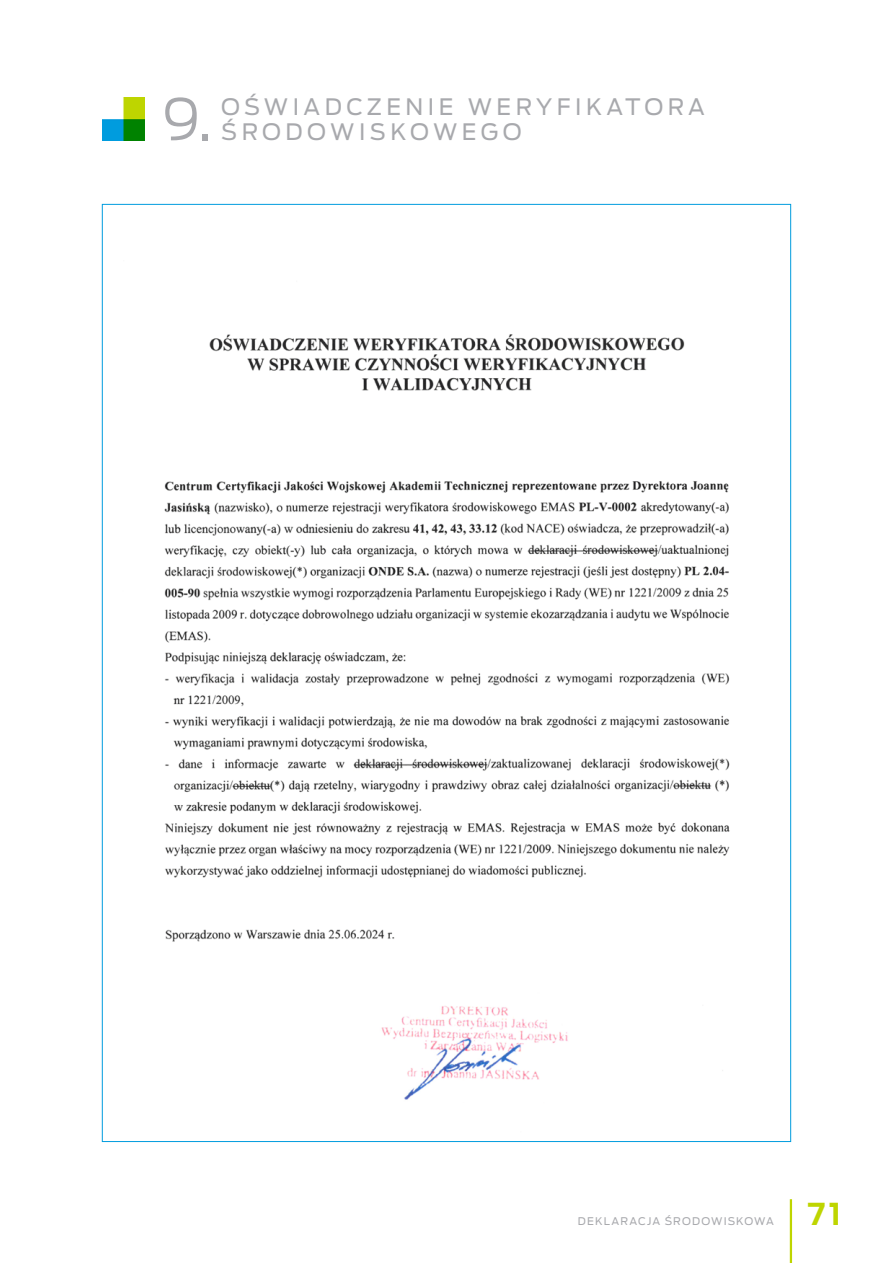
<style>
.page{position:relative;width:893px;height:1263px;background:#fff}
.page>*{position:absolute;margin:0;border:0;box-sizing:border-box;transform-origin:0 0}
.tytul_rozdzialu{font:300 57px "Ford Antenna";color:#a8a9ad}
.t1{font:700 30px "Ford Antenna";color:#bed500}
.tytul_rozdzialu-2{font:22.5px/25.5px "Ford Antenna";letter-spacing:.2em;color:#a8a9ad}
.t2{font:10.5px "Ford Antenna";letter-spacing:.105em;color:#a8a9ad}
</style>
<div class="page">
<img style="left:164px;top:334px;width:566px;height:766px">
<hr style="left:790px;top:1199px;width:2px;height:64px;background:#bed500">
<img style="left:102px;top:98px;width:43px;height:42px">
<p class="tytul_rozdzialu" style="left:162px;top:71px;width:52px">9.</p>
<p class="tytul_rozdzialu-2" style="left:221px;top:91px;width:485px">OŚWIADCZENIE WERYFIKATORA<br>ŚRODOWISKOWEGO</p>
<p class="t2" style="left:578px;top:1212px;width:197px">DEKLARACJA ŚRODOWISKOWA</p>
<h2 class="t1" style="left:808px;top:1187px;width:35px">71</h2>
</div>
